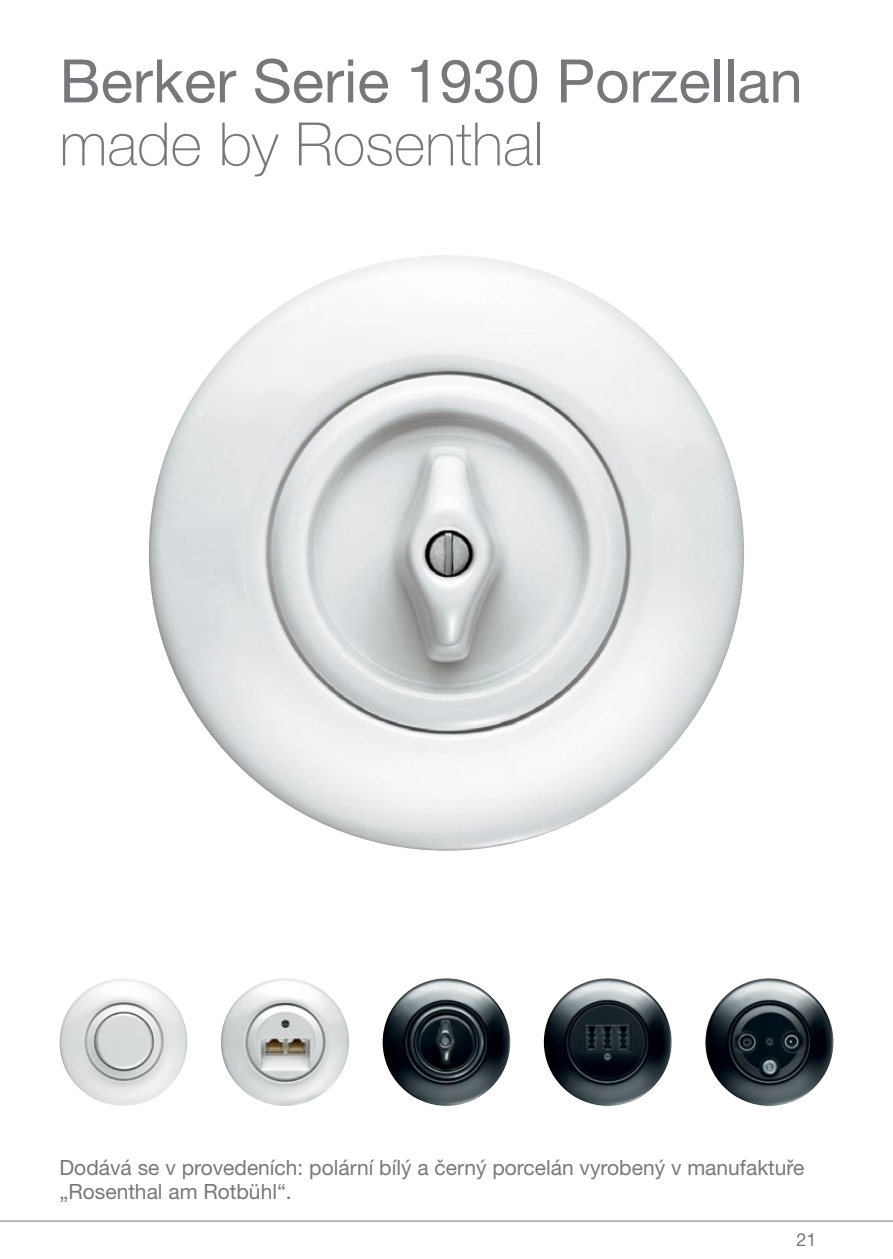
<style>
.page{position:relative;width:893px;height:1259px;background:#fff}
.page>*{position:absolute;margin:0;border:0;box-sizing:border-box;transform-origin:0 0}
.Titel_Hel55_20_21{font:60px/63px "Helvetica Neue LT Pro";color:#77787b}
.captions_7_8_nl{font:21px/24px "Helvetica Neue LT Pro";color:#77787b}
.t1{font:18px "Helvetica Neue LT Pro";color:#77787b}
.s1{font-weight:100}
</style>
<div class="page">
<svg style="left:0;top:1220px;width:893px;height:2px"></svg>
<img style="left:149px;top:255px;width:595px;height:595px;border-radius:298px">
<img style="left:60px;top:978px;width:127px;height:128px;border-radius:64px">
<img style="left:221px;top:978px;width:128px;height:128px;border-radius:64px">
<img style="left:383px;top:978px;width:127px;height:128px;border-radius:64px">
<img style="left:544px;top:978px;width:128px;height:128px;border-radius:64px">
<img style="left:705px;top:978px;width:128px;height:128px;border-radius:64px">
<p class="Titel_Hel55_20_21" style="left:60px;top:49px;width:745px">Berker Serie 1930 Porzellan <span class="s1">made by Rosenthal</span></p>
<p class="captions_7_8_nl" style="left:60px;top:1155px;width:746px">Dodává se v provedeních: polární bílý a černý porcelán vyrobený v manufaktuře „Rosenthal am Rotbühl“.</p>
<p class="t1" style="left:796px;top:1229px;width:22px">21</p>
</div>
